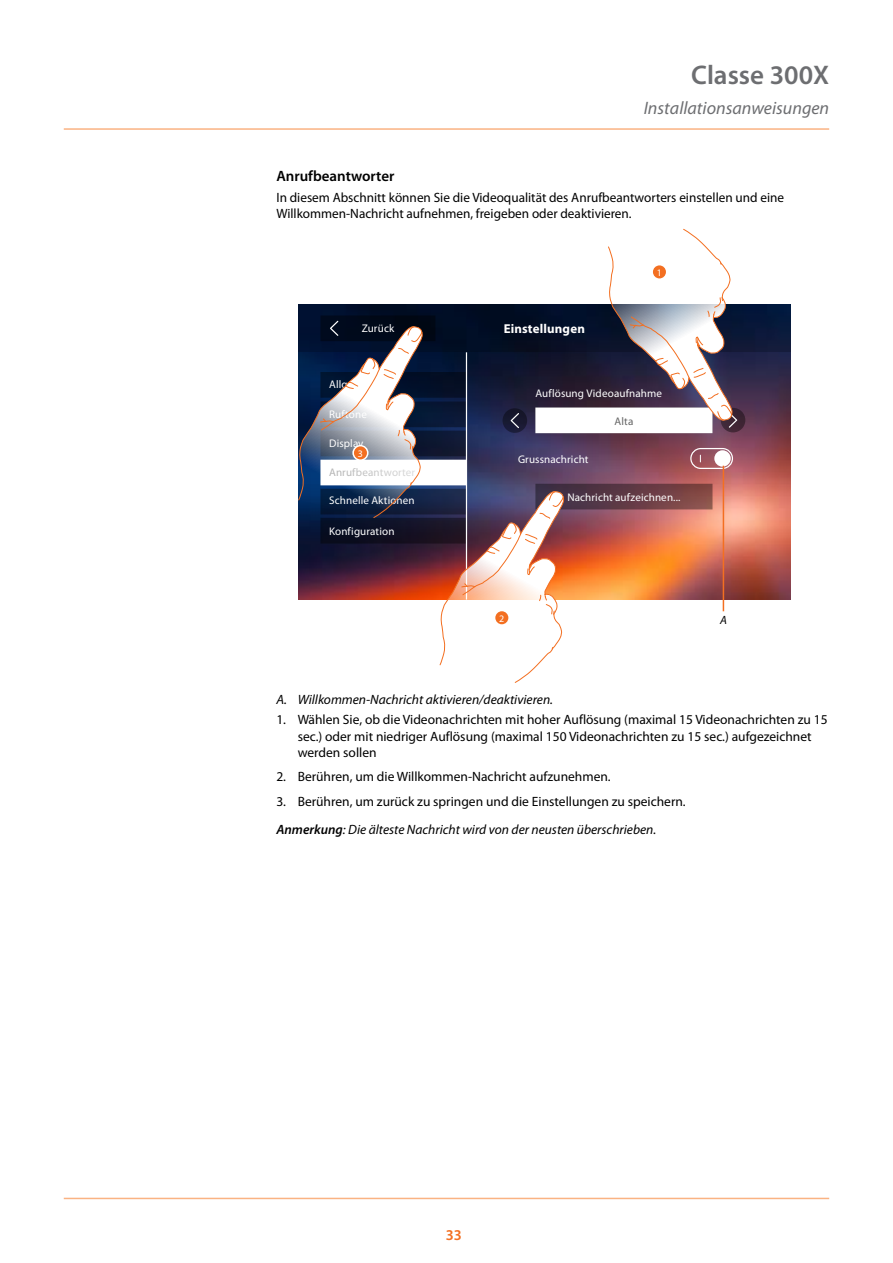
<style>
.page{position:relative;width:893px;height:1263px;background:#fff}
.page>*{position:absolute;margin:0;border:0;box-sizing:border-box;transform-origin:0 0}
.t1{font:600 27px "Myriad Pro";color:#6d6e71}
.t2{font:italic 18px "Myriad Pro";color:#6d6e71}
.t3{font:600 15px "Myriad Pro";color:#000}
.t4{font:600 15px "Myriad Pro";color:#f36f21}
.t5{font:13.5px/16.2px "Myriad Pro";color:#000}
.t6{font:italic 13.5px "Myriad Pro";color:#000}
.t7{font:700 12.9px "Myriad Pro";letter-spacing:.01em;color:#fff}
.t8{font:italic 12px "Myriad Pro";color:#000}
.t9{font:11.1px "Myriad Pro";letter-spacing:.01em;color:#fff}
.t10{font:11.1px "Myriad Pro";letter-spacing:.015em;color:#aaa}
.t11{font:11.1px "Myriad Pro";color:#646464}
.t12{font:10.05px "Myriad Pro";color:#fff}
.s1{font-weight:600}
</style>
<div class="page">
<hr style="left:64px;top:128px;width:765px;height:2px;background:#fab383">
<hr style="left:64px;top:1198px;width:765px;height:1px;background:#fab383">
<img style="left:737px;top:352px;width:53px;height:247px">
<div style="left:298px;top:304px;width:492px;height:48px;background:#08183a"></div>
<div style="left:721px;top:408px;width:24px;height:24px;background:#3c2432;border-radius:50%"></div>
<img style="left:298px;top:228px;width:439px;height:455px">
<hr style="left:723px;top:466px;width:1px;height:145px;background:#f36f21">
<h1 class="t1" style="left:691px;top:58px;width:139px">Classe 300X</h1>
<h2 class="t2" style="left:644px;top:97px;width:187px">Installationsanweisungen</h2>
<p class="t3" style="left:276px;top:167px;width:120px">Anrufbeantworter</p>
<p class="t5" style="left:276px;top:189px;width:509px">In diesem Abschnitt können Sie die Videoqualität des Anrufbeantworters einstellen und eine<br>Willkommen-Nachricht aufnehmen, freigeben oder deaktivieren.</p>
<p class="t9" style="left:362px;top:321px;width:34px">Zurück</p>
<p class="t9" style="left:329px;top:407px;width:39px">Ruftöne</p>
<p class="t9" style="left:329px;top:436px;width:36px">Display</p>
<p class="t12" style="left:358px;top:447px;width:7px">3</p>
<p class="t10" style="left:329px;top:465px;width:88px">Anrufbeantworter</p>
<p class="t9" style="left:329px;top:494px;width:87px">Schnelle Aktionen</p>
<p class="t9" style="left:329px;top:524px;width:67px">Konfiguration</p>
<p class="t7" style="left:504px;top:320px;width:83px">Einstellungen</p>
<p class="t12" style="left:657px;top:266px;width:7px">1</p>
<p class="t9" style="left:535px;top:387px;width:128px">Auflösung Videoaufnahme</p>
<p class="t11" style="left:615px;top:414px;width:20px">Alta</p>
<p class="t9" style="left:518px;top:452px;width:72px">Grussnachricht</p>
<p class="t12" style="left:499px;top:612px;width:7px">2</p>
<p class="t9" style="left:567px;top:490px;width:115px">Nachricht aufzeichnen...</p>
<p class="t6" style="left:276px;top:691px;width:278px">A. Willkommen-Nachricht aktivieren/deaktivieren.</p>
<p class="t8" style="left:720px;top:612px;width:8px">A</p>
<p class="t5" style="left:298px;top:711px;width:531px;text-indent:-21px">1. Wählen Sie, ob die Videonachrichten mit hoher Auflösung (maximal 15 Videonachrichten zu 15 sec.) oder mit niedriger Auflösung (maximal 150 Videonachrichten zu 15 sec.) aufgezeichnet werden sollen</p>
<p class="t5" style="left:276px;top:768px;width:336px">2. Berühren, um die Willkommen-Nachricht aufzunehmen.</p>
<p class="t5" style="left:276px;top:793px;width:411px">3. Berühren, um zurück zu springen und die Einstellungen zu speichern.</p>
<p class="t6" style="left:276px;top:821px;width:381px"><span class="s1">Anmerkung</span>: Die älteste Nachricht wird von der neusten überschrieben.</p>
<p class="t4" style="left:446px;top:1225px;width:18px">33</p>
</div>
